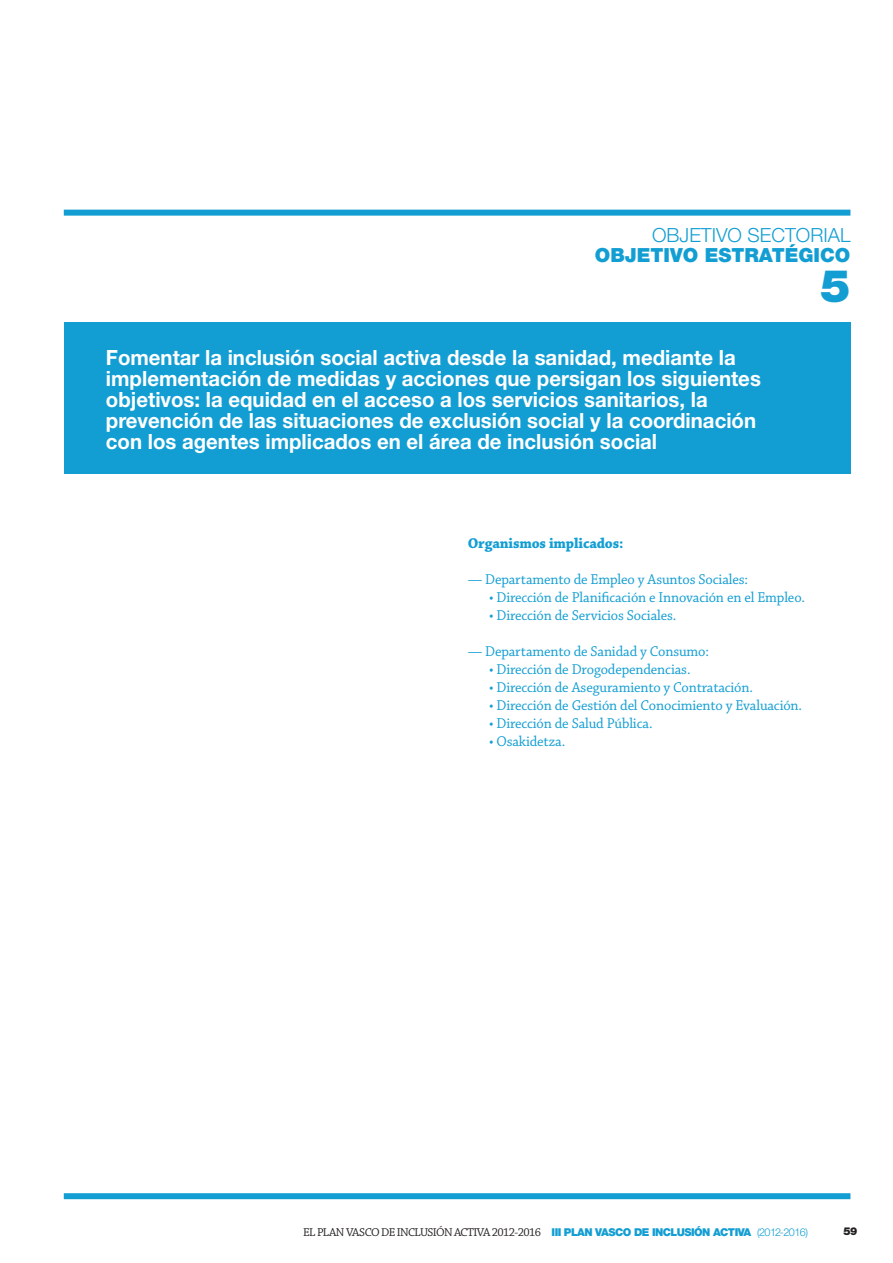
<style>
.page{position:relative;width:893px;height:1263px;background:#fff}
.page>*{position:absolute;margin:0;border:0;box-sizing:border-box;transform-origin:0 0}
.TEXTO_CORRIDO{font:900 45px "Helvetica Neue";color:#139ed3}
.TEXTO_CORRIDO-2{font:700 21px/21px "Helvetica Neue";color:#fff}
.TEXTO_CORRIDO-3{font:900 19.5px/19.5px "Helvetica Neue";color:#139ed3;text-align:right}
.TEXTO_CORRIDO-4{font:15px "Chaparral Pro";letter-spacing:-.01em;color:#139ed3}
.TEXTO_CORRIDO-5{font:700 15px "Chaparral Pro";letter-spacing:-.01em;color:#139ed3}
.t1{font:12px "Chaparral Pro";letter-spacing:-.05em;color:#231f20}
.t2{font:900 10.8px "Helvetica Neue";color:#231f20}
.s1{font-weight:300}
.s2{font-family:"Helvetica Neue";font-weight:900;font-size:10.8px;color:#139ed3}
.s3{font-family:"Helvetica Neue";font-weight:300;font-size:10.8px;color:#139ed3}
</style>
<div class="page">
<hr style="left:0;top:0;width:1px;height:1263px;background:#d2e6f4">
<div style="left:64px;top:322px;width:786px;height:151px;background:#139ed3"></div>
<div style="left:64px;top:210px;width:786px;height:6px;background:#139ed3"></div>
<div style="left:64px;top:1193px;width:786px;height:6px;background:#139ed3"></div>
<p class="TEXTO_CORRIDO-3" style="left:595px;top:225px;width:257px"><span class="s1">OBJETIVO SECTORIAL<br></span>OBJETIVO ESTRATÉGICO</p>
<p class="TEXTO_CORRIDO" style="left:820px;top:259px;width:32px">5</p>
<p class="TEXTO_CORRIDO-2" style="left:106px;top:346px;width:656px">Fomentar la inclusión social activa desde la sanidad, mediante la implementación de medidas y acciones que persigan los siguientes objetivos: la equidad en el acceso a los servicios sanitarios, la prevención de las situaciones de exclusión social y la coordinación con los agentes implicados en el área de inclusión social</p>
<p class="TEXTO_CORRIDO-5" style="left:468px;top:535px;width:157px">Organismos implicados:</p>
<p class="TEXTO_CORRIDO-4" style="left:468px;top:571px;width:282px">— Departamento de Empleo y Asuntos Sociales:</p>
<p class="TEXTO_CORRIDO-4" style="left:489px;top:589px;width:318px">• Dirección de Planificación e Innovación en el Empleo.</p>
<p class="TEXTO_CORRIDO-4" style="left:489px;top:607px;width:189px">• Dirección de Servicios Sociales.</p>
<p class="TEXTO_CORRIDO-4" style="left:468px;top:643px;width:243px">— Departamento de Sanidad y Consumo:</p>
<p class="TEXTO_CORRIDO-4" style="left:489px;top:661px;width:203px">• Dirección de Drogodependencias.</p>
<p class="TEXTO_CORRIDO-4" style="left:489px;top:679px;width:265px">• Dirección de Aseguramiento y Contratación.</p>
<p class="TEXTO_CORRIDO-4" style="left:489px;top:697px;width:315px">• Dirección de Gestión del Conocimiento y Evaluación.</p>
<p class="TEXTO_CORRIDO-4" style="left:489px;top:715px;width:165px">• Dirección de Salud Pública.</p>
<p class="TEXTO_CORRIDO-4" style="left:489px;top:733px;width:78px">• Osakidetza.</p>
<p class="t1" style="left:303px;top:1225px;width:506px">EL PLAN VASCO DE INCLUSIÓN ACTIVA 2012-2016 <span class="s2">III PLAN VASCO DE INCLUSIÓN ACTIVA</span> <span class="s3">(2012-2016)</span></p>
<p class="t2" style="left:843px;top:1225px;width:15px">59</p>
</div>
